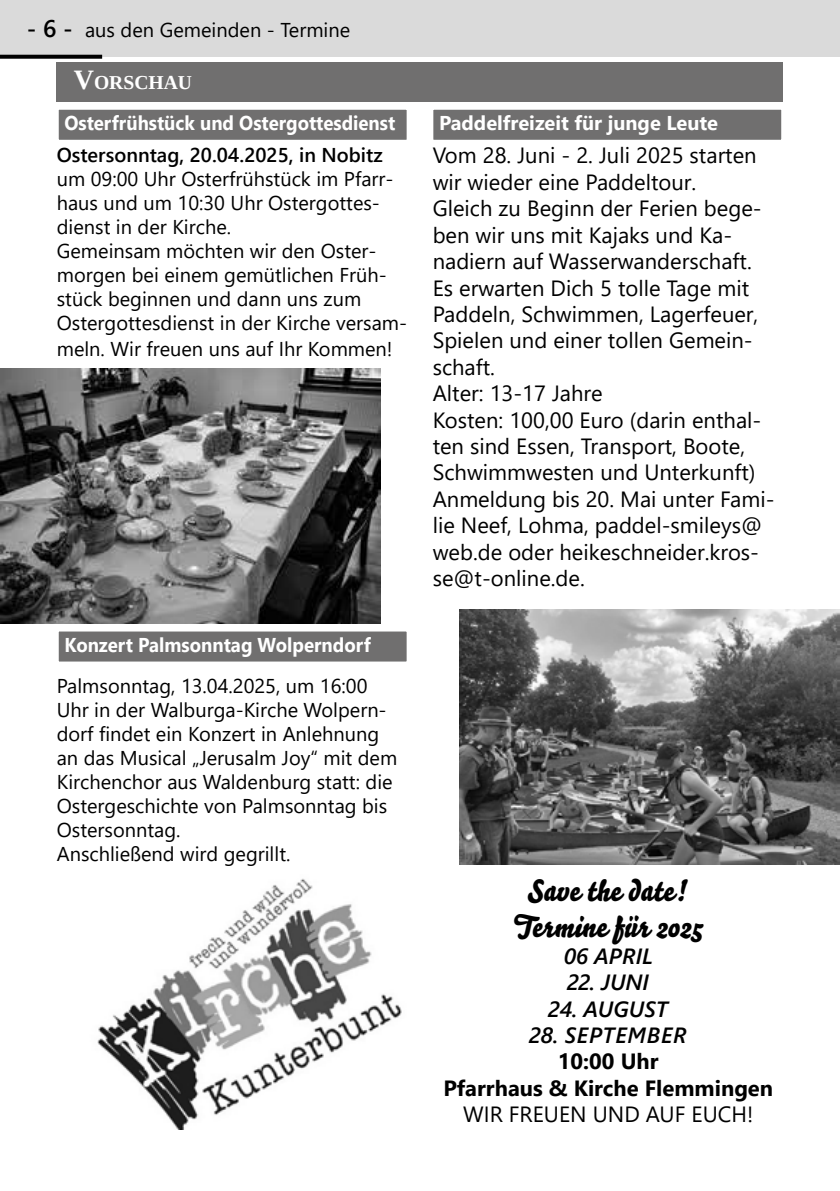
<style>
.page{position:relative;width:840px;height:1191px;background:#fff}
.page>*{position:absolute;margin:0;border:0;box-sizing:border-box;transform-origin:0 0}
.t1{font:30px/36px "Bello Script Pro";color:#000;text-align:center}
.t2{font:22px/26.4px "Segoe UI";color:#000}
.t3{font:700 22px/26.4px "Segoe UI";color:#000;text-align:center}
.t4{font:italic 600 22px "Segoe UI";color:#000}
.t5{font:italic 600 22px "Segoe UI";letter-spacing:.035em;color:#000}
.t6{font:20px/24px "Segoe UI";color:#000}
.t7{font:700 20px "Segoe UI";color:#fff;scale:.93 1}
.t8{font:600 20px "Segoe UI";color:#000}
.t9{font:700 20px "Segoe UI";color:#fff}
.t10{font:700 19.6px "Tinos";color:#fff}
.s1{font-weight:600;font-size:24px}
.s2{font-size:28px}
</style>
<div class="page">
<div style="left:0;top:0;width:839px;height:57px;background:#dadada"></div>
<svg style="left:0;top:55px;width:102px;height:4px"></svg>
<div style="left:58px;top:109px;width:349px;height:32px;background:#706f6f"></div>
<div style="left:57px;top:108px;width:351px;height:34px;border:2px solid #fff"></div>
<div style="left:432px;top:109px;width:349px;height:32px;background:#706f6f"></div>
<div style="left:431px;top:108px;width:351px;height:34px;border:2px solid #fff"></div>
<div style="left:57px;top:62px;width:725px;height:40px;background:#706f6f"></div>
<img style="left:0;top:369px;width:380px;height:254px">
<img style="left:97px;top:878px;width:305px;height:251px">
<img style="left:459px;top:609px;width:380px;height:255px">
<div style="left:58px;top:630px;width:349px;height:32px;background:#706f6f"></div>
<div style="left:57px;top:629px;width:351px;height:34px;border:2px solid #fff"></div>
<p class="t6" style="left:27px;top:16px;width:324px"><span class="s1">- 6 -</span> aus den Gemeinden - Termine</p>
<p class="t10" style="left:74px;top:70px;width:120px"><span class="s2">V</span>ORSCHAU</p>
<p class="t7" style="left:64px;top:104px;width:357px">Osterfrühstück und Ostergottesdienst</p>
<p class="t9" style="left:439px;top:104px;width:280px">Paddelfreizeit für junge Leute</p>
<p class="t8" style="left:57px;top:136px;width:327px">Ostersonntag, 20.04.2025, in Nobitz</p>
<p class="t6" style="left:57px;top:165px;width:351px">um 09:00 Uhr Osterfrühstück im Pfarr&shy;haus und um 10:30 Uhr Ostergottes&shy;dienst in der Kirche.<br>Gemeinsam möchten wir den Oster&shy;morgen bei einem gemütlichen Früh&shy;stück beginnen und dann uns zum Ostergottesdienst in der Kirche versam-</p>
<p class="t6" style="left:57px;top:335px;width:337px">meln. Wir freuen uns auf Ihr Kommen!</p>
<p class="t7" style="left:64px;top:626px;width:331px">Konzert Palmsonntag Wolperndorf</p>
<p class="t6" style="left:57px;top:671px;width:342px">Palmsonntag, 13.04.2025, um 16:00<br>Uhr in der Walburga-Kirche Wolpern&shy;dorf findet ein Konzert in Anlehnung an das Musical „Jerusalm Joy“ mit dem Kirchenchor aus Waldenburg statt: die Ostergeschichte von Palmsonntag bis Ostersonntag.<br>Anschließend wird gegrillt.</p>
<p class="t2" style="left:432px;top:140px;width:343px">Vom 28. Juni - 2. Juli 2025 starten wir wieder eine Paddeltour.<br>Gleich zu Beginn der Ferien bege&shy;ben wir uns mit Kajaks und Ka&shy;nadiern auf Wasserwanderschaft.<br>Es erwarten Dich 5 tolle Tage mit<br>Paddeln, Schwimmen, Lagerfeuer,<br>Spielen und einer tollen Gemein&shy;schaft.<br>Alter: 13-17 Jahre<br>Kosten: 100,00 Euro (darin enthal&shy;ten sind Essen, Transport, Boote,<br>Schwimmwesten und Unterkunft)<br>Anmeldung bis 20. Mai unter Fami&shy;lie Neef, Lohma, paddel-smileys@ web.de oder heikeschneider.kros&shy;se@t-online.de.</p>
<h1 class="t1" style="left:513px;top:873px;width:190px">Save the date!<br>Termine für 2025</h1>
<p class="t4" style="left:563px;top:935px;width:91px">06 APRIL</p>
<p class="t4" style="left:567px;top:961px;width:83px">22. JUNI</p>
<p class="t4" style="left:548px;top:988px;width:121px">24. AUGUST</p>
<p class="t5" style="left:529px;top:1014px;width:158px">28. SEPTEMBER</p>
<p class="t3" style="left:443px;top:1046px;width:331px">10:00 Uhr<br>Pfarrhaus &amp; Kirche Flemmingen</p>
<p class="t2" style="left:463px;top:1099px;width:291px">WIR FREUEN UND AUF EUCH!</p>
</div>
